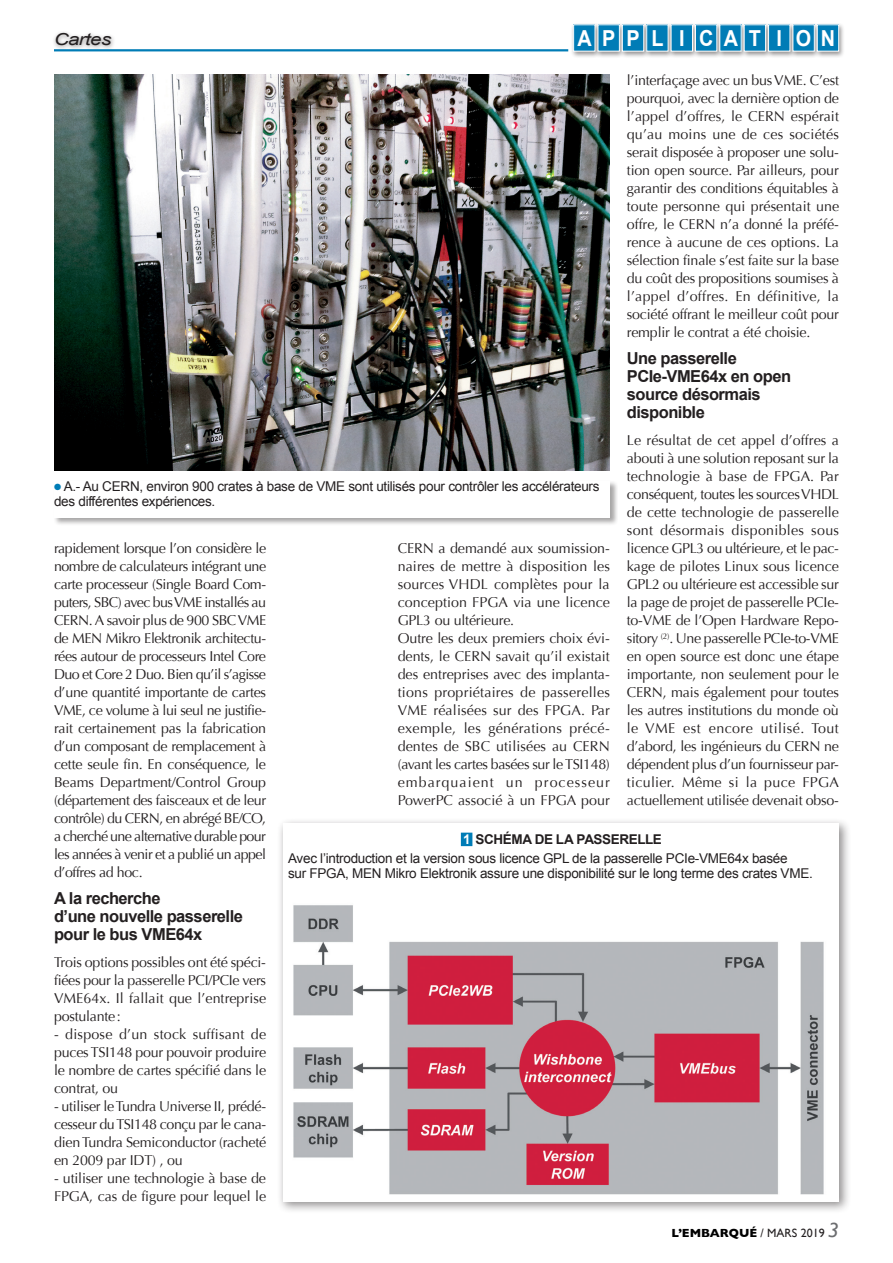
<style>
.page{position:relative;width:893px;height:1263px;background:#fff}
.page>*{position:absolute;margin:0;border:0;box-sizing:border-box;transform-origin:0 0}
.t1{font:700 22.05px "Arial";letter-spacing:.535em;color:#fff;scale:.9 1}
.t2{font:700 16.5px/18px "Arial";letter-spacing:-.03em;color:#231f20}
.t3{font:italic 16.5px "Arial";letter-spacing:-.03em;color:#231f20;scale:1.24 1}
.t4{font:14.25px/18px "Optima";letter-spacing:-.005em;color:#231f20;text-align:justify}
.t5{font:13.5px/19.2px "Arial";letter-spacing:-.02em;color:#231f20}
.t6{font:700 12px "Gill Sans";color:#000}
.s1{font-weight:700;color:#fff}
.s2{font-weight:700}
.s3{color:#007cb6}
.s4{font-weight:400;color:#231f20}
.s5{font-weight:400;font-style:italic;font-size:21px;color:#6c6d70}
</style>
<div class="page">
<div style="left:52px;top:30px;width:65px;height:20px;background:#231f20;opacity:.5"></div>
<hr style="left:54px;top:49px;width:514px;height:2px;background:#007cb6">
<div style="left:570px;top:23px;width:31px;height:35px;background:#231f20;opacity:.5"></div>
<div style="left:574px;top:25px;width:21px;height:26px;background:#007cb6"></div>
<div style="left:595px;top:23px;width:31px;height:35px;background:#231f20;opacity:.5"></div>
<div style="left:598px;top:25px;width:21px;height:26px;background:#007cb6"></div>
<div style="left:619px;top:23px;width:31px;height:35px;background:#231f20;opacity:.5"></div>
<div style="left:622px;top:25px;width:22px;height:26px;background:#007cb6"></div>
<div style="left:622px;top:24px;width:22px;height:27px;border:1px solid #fff"></div>
<div style="left:643px;top:23px;width:31px;height:35px;background:#231f20;opacity:.5"></div>
<div style="left:647px;top:25px;width:21px;height:26px;background:#007cb6"></div>
<div style="left:668px;top:23px;width:31px;height:35px;background:#231f20;opacity:.5"></div>
<div style="left:671px;top:25px;width:21px;height:26px;background:#007cb6"></div>
<div style="left:692px;top:23px;width:31px;height:35px;background:#231f20;opacity:.5"></div>
<div style="left:695px;top:25px;width:22px;height:26px;background:#007cb6"></div>
<div style="left:695px;top:24px;width:22px;height:27px;border:1px solid #fff"></div>
<div style="left:717px;top:23px;width:30px;height:35px;background:#231f20;opacity:.5"></div>
<div style="left:720px;top:25px;width:21px;height:26px;background:#007cb6"></div>
<div style="left:741px;top:23px;width:31px;height:35px;background:#231f20;opacity:.5"></div>
<div style="left:744px;top:25px;width:22px;height:26px;background:#007cb6"></div>
<div style="left:765px;top:23px;width:31px;height:35px;background:#231f20;opacity:.5"></div>
<div style="left:768px;top:25px;width:22px;height:26px;background:#007cb6"></div>
<div style="left:768px;top:24px;width:22px;height:27px;border:1px solid #fff"></div>
<div style="left:790px;top:23px;width:30px;height:35px;background:#231f20;opacity:.5"></div>
<div style="left:793px;top:25px;width:21px;height:26px;background:#007cb6"></div>
<div style="left:814px;top:23px;width:31px;height:35px;background:#231f20;opacity:.5"></div>
<div style="left:817px;top:25px;width:22px;height:26px;background:#007cb6"></div>
<div style="left:817px;top:24px;width:22px;height:27px;border:1px solid #fff"></div>
<div style="left:277px;top:817px;width:574px;height:397px;background:#231f20;opacity:.5"></div>
<div style="left:283px;top:823px;width:556px;height:378px;background:#fff"></div>
<div style="left:461px;top:833px;width:11px;height:13px;background:#007cb6"></div>
<img style="left:293px;top:905px;width:531px;height:290px">
<img style="left:54px;top:74px;width:556px;height:396px">
<div style="left:53px;top:480px;width:565px;height:46px;background:#231f20;opacity:.4"></div>
<div style="left:54px;top:481px;width:556px;height:36px;background:#fff"></div>
<p class="t3" style="left:54px;top:29px;width:48px">Cartes</p>
<h1 class="t1" style="left:577px;top:24px;width:288px">APPL I CAT I ON</h1>
<p class="t4" style="left:627px;top:71px;width:214px">l’interfaçage avec un bus VME. C’est pourquoi, avec la dernière option de l’appel d’offres, le CERN espérait qu’au moins une de ces sociétés serait disposée à proposer une solu&shy;tion open source. Par ailleurs, pour garantir des conditions équitables à toute personne qui présentait une offre, le CERN n’a donné la préfé&shy;rence à aucune de ces options. La sélection finale s’est faite sur la base du coût des propositions soumises à l’appel d’offres. En définitive, la société offrant le meilleur coût pour remplir le contrat a été choisie.</p>
<p class="t2" style="left:627px;top:349px;width:166px">Une passerelle<br>PCIe-VME64x en open source désormais disponible</p>
<p class="t4" style="left:627px;top:432px;width:214px">Le résultat de cet appel d’offres a abouti à une solution reposant sur la technologie à base de FPGA. Par conséquent, toutes les sources VHDL de cette technologie de passerelle sont désormais disponibles sous licence GPL3 ou ultérieure, et le pac&shy;kage de pilotes Linux sous licence GPL2 ou ultérieure est accessible sur la page de projet de passerelle PCIe&shy;to-VME de l’Open Hardware Repo&shy;sitory <sup>(2)</sup>. Une passerelle PCIe-to-VME en open source est donc une étape importante, non seulement pour le CERN, mais également pour toutes les autres institutions du monde où le VME est encore utilisé. Tout d’abord, les ingénieurs du CERN ne dépendent plus d’un fournisseur par&shy;ticulier. Même si la puce FPGA actuellement utilisée devenait obso-</p>
<p class="t5" style="left:288px;top:830px;width:501px;text-indent:175px"><span class="s1">1</span> <span class="s2">SCHÉMA DE LA PASSERELLE<br></span>Avec l’introduction et la version sous licence GPL de la passerelle PCIe-VME64x basée</p>
<p class="t5" style="left:288px;top:864px;width:526px">sur FPGA, MEN Mikro Elektronik assure une disponibilité sur le long terme des crates VME.</p>
<p class="t5" style="left:54px;top:479px;width:547px;line-height:15px"><span class="s3">●</span> A.- Au CERN, environ 900 crates à base de VME sont utilisés pour contrôler les accélérateurs des différentes expériences.</p>
<p class="t4" style="left:398px;top:540px;width:214px;text-align:left">CERN a demandé aux soumission&shy;naires de mettre à disposition les sources VHDL complètes pour la conception FPGA via une licence<br>GPL3 ou ultérieure.<br>Outre les deux premiers choix évi&shy;dents, le CERN savait qu’il existait des entreprises avec des implanta&shy;tions propriétaires de passerelles<br>VME réalisées sur des FPGA. Par exemple, les générations précé&shy;dentes de SBC utilisées au CERN (avant les cartes basées sur le TSI148) embarquaient un processeur<br>PowerPC associé à un FPGA pour</p>
<p class="t4" style="left:54px;top:540px;width:214px">rapidement lorsque l’on considère le nombre de calculateurs intégrant une carte processeur (Single Board Com&shy;puters, SBC) avec bus VME installés au CERN. A savoir plus de 900 SBC VME de MEN Mikro Elektronik architectu&shy;rées autour de processeurs Intel Core Duo et Core 2 Duo. Bien qu’il s’agisse d’une quantité importante de cartes VME, ce volume à lui seul ne justifie&shy;rait certainement pas la fabrication d’un composant de remplacement à cette seule fin. En conséquence, le Beams Department/Control Group (département des faisceaux et de leur contrôle) du CERN, en abrégé BE/CO, a cherché une alternative durable pour les années à venir et a publié un appel d’offres ad hoc.</p>
<p class="t2" style="left:54px;top:889px;width:190px">A la recherche<br>d’une nouvelle passerelle pour le bus VME64x</p>
<p class="t4" style="left:54px;top:954px;width:214px">Trois options possibles ont été spéci&shy;fiées pour la passerelle PCI/PCIe vers VME64x. Il fallait que l’entreprise postulante:</p>
<p class="t4" style="left:54px;top:1026px;width:214px">- dispose d’un stock suffisant de puces TSI148 pour pouvoir produire le nombre de cartes spécifié dans le contrat, ou</p>
<p class="t4" style="left:54px;top:1098px;width:214px">- utiliser le Tundra Universe II, prédé&shy;cesseur du TSI148 conçu par le cana&shy;dien Tundra Semiconductor (racheté en 2009 par IDT) , ou</p>
<p class="t4" style="left:54px;top:1170px;width:214px">- utiliser une technologie à base de<br>FPGA, cas de figure pour lequel le</p>
<p class="t6" style="left:671px;top:1224px;width:169px">L’EMBARQUÉ <span class="s4">/ MARS 2019</span> <span class="s5">3</span></p>
</div>
